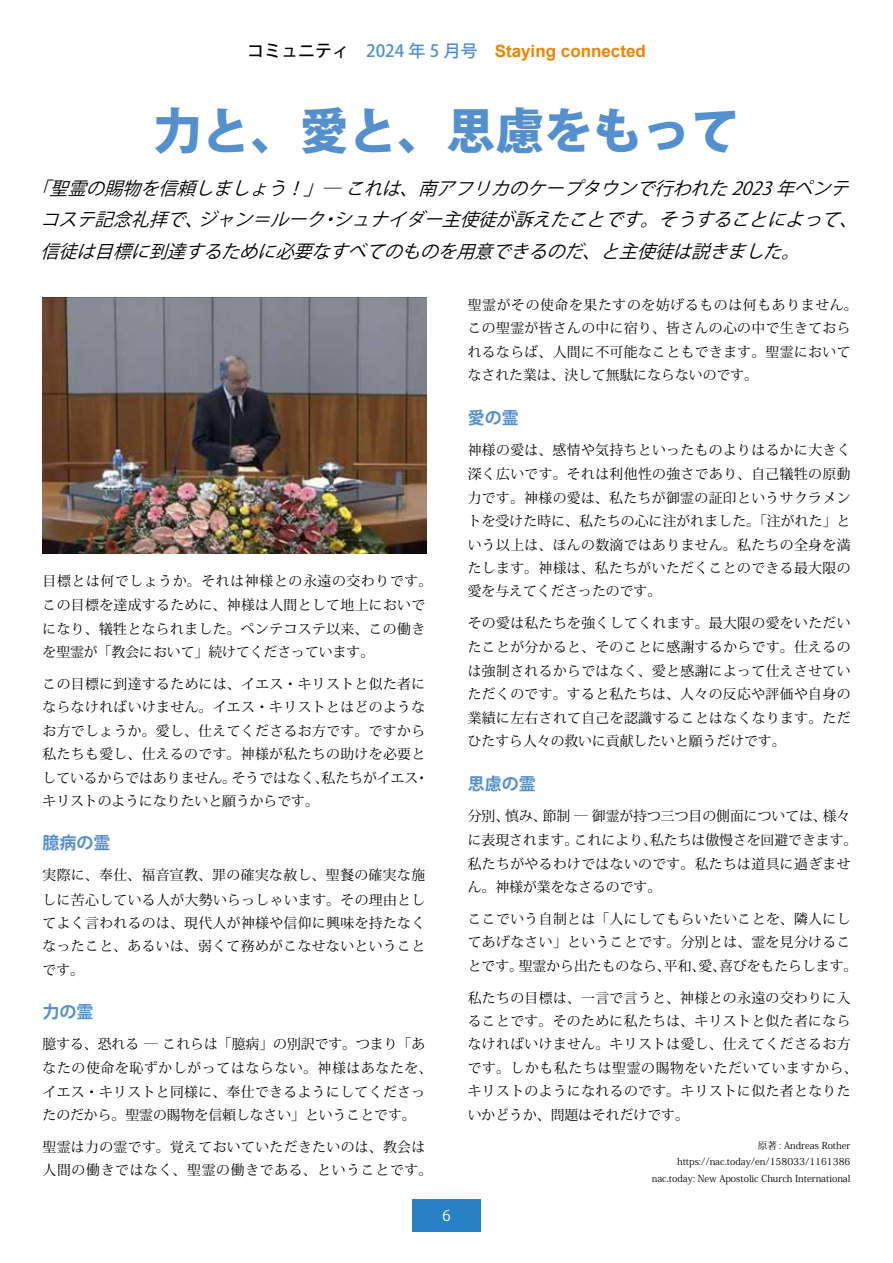
<style>
.page{position:relative;width:893px;height:1263px;background:#fff}
.page>*{position:absolute;margin:0;border:0;box-sizing:border-box;transform-origin:0 0}
.t1{font:800 48.9px "Koz Go Pro";color:#5390cd}
.t2{font:italic 18px/31.7px "Koz Go Pro";color:#000}
.t3{font:700 16.95px "Arial";color:#f08300}
.t4{font:700 16.95px "Koz Go Pro";color:#5390cd}
.t5{font:14.85px "Koz Go Pro";color:#fff}
.t6{font:13.8px/23.4px "Koz Min Pro";letter-spacing:.03em;color:#000}
.t7{font:13.8px/23.7px "Koz Min Pro";color:#000}
.t8{font:9.6px/16.8px "Koz Min Pro";color:#000;text-align:right}
.s1{font-family:"Koz Go Pro";font-weight:500;color:#000}
.s2{font-family:"Koz Go Pro";font-weight:500;color:#5390cd}
</style>
<div class="page">
<div style="left:412px;top:1199px;width:68px;height:33px;background:#2782c5"></div>
<img style="left:43px;top:298px;width:383px;height:255px">
<p class="t3" style="left:247px;top:39px;width:400px"><span class="s1">コミュニティ　</span><span class="s2">2024 年 5 月号</span> Staying connected</p>
<h1 class="t1" style="left:153px;top:99px;width:588px">力と、愛と、思慮をもって</h1>
<h2 class="t2" style="left:40px;top:173px;width:826px;text-indent:-9px">「聖霊の賜物を信頼しましょう！」― これは、南アフリカのケープタウンで行われた 2023 年ペンテコステ記念礼拝で、ジャン＝ルーク・シュナイダー主使徒が訴えたことです。そうすることによって、信徒は目標に到達するために必要なすべてのものを用意できるのだ、と主使徒は説きました。</h2>
<p class="t6" style="left:43px;top:569px;width:391px">目標とは何でしょうか。それは神様との永遠の交わりです。この目標を達成するために、神様は人間として地上においでになり、犠牲となられました。ペンテコステ以来、この働きを聖霊が「教会において」続けてくださっています。</p>
<p class="t6" style="left:43px;top:672px;width:388px">この目標に到達するためには、イエス・キリストと似た者にならなければいけません。イエス・キリストとはどのようなお方でしょうか。愛し、仕えてくださるお方です。ですから私たちも愛し、仕えるのです。神様が私たちの助けを必要としているからではありません。そうではなく、私たちがイエス・キリストのようになりたいと願うからです。</p>
<p class="t4" style="left:43px;top:832px;width:70px">臆病の霊</p>
<p class="t6" style="left:43px;top:863px;width:384px;text-align:justify">実際に、奉仕、福音宣教、罪の確実な赦し、聖餐の確実な施しに苦心している人が大勢いらっしゃいます。その理由としてよく言われるのは、現代人が神様や信仰に興味を持たなくなったこと、あるいは、弱くて務めがこなせないということです。</p>
<p class="t4" style="left:43px;top:1001px;width:53px">力の霊</p>
<p class="t6" style="left:43px;top:1032px;width:391px">臆する、恐れる ― これらは「臆病」の別訳です。つまり「あなたの使命を恥ずかしがってはならない。神様はあなたを、イエス・キリストと同様に、奉仕できるようにしてくださったのだから。聖霊の賜物を信頼しなさい」ということです。</p>
<p class="t6" style="left:43px;top:1135px;width:391px">聖霊は力の霊です。覚えておいていただきたいのは、教会は人間の働きではなく、聖霊の働きである、ということです。</p>
<p class="t5" style="left:442px;top:1206px;width:10px">6</p>
<p class="t6" style="left:468px;top:293px;width:391px">聖霊がその使命を果たすのを妨げるものは何もありません。この聖霊が皆さんの中に宿り、皆さんの心の中で生きておられるならば、人間に不可能なこともできます。聖霊においてなされた業は、決して無駄にならないのです。</p>
<p class="t4" style="left:468px;top:407px;width:53px">愛の霊</p>
<p class="t6" style="left:468px;top:438px;width:384px;text-align:justify">神様の愛は、感情や気持ちといったものよりはるかに大きく深く広いです。それは利他性の強さであり、自己犠牲の原動力です。神様の愛は、私たちが御霊の証印というサクラメントを受けた時に、私たちの心に注がれました。「注がれた」という以上は、ほんの数滴ではありません。私たちの全身を満たします。神様は、私たちがいただくことのできる最大限の愛を与えてくださったのです。</p>
<p class="t6" style="left:468px;top:611px;width:384px;text-align:justify">その愛は私たちを強くしてくれます。最大限の愛をいただいたことが分かると、そのことに感謝するからです。仕えるのは強制されるからではなく、愛と感謝によって仕えさせていただくのです。すると私たちは、人々の反応や評価や自身の業績に左右されて自己を認識することはなくなります。ただひたすら人々の救いに貢献したいと願うだけです。</p>
<p class="t4" style="left:468px;top:773px;width:70px">思慮の霊</p>
<p class="t7" style="left:468px;top:804px;width:391px">分別、慎み、節制 ― 御霊が持つ三つ目の側面については、様々に表現されます。これにより、私たちは傲慢さを回避できます。私たちがやるわけではないのです。私たちは道具に過ぎません。神様が業をなさるのです。</p>
<p class="t6" style="left:468px;top:907px;width:391px">ここでいう自制とは「人にしてもらいたいことを、隣人にしてあげなさい」ということです。分別とは、霊を見分けることです。聖霊から出たものなら、平和、愛、喜びをもたらします。</p>
<p class="t6" style="left:468px;top:985px;width:391px">私たちの目標は、一言で言うと、神様との永遠の交わりに入ることです。そのために私たちは、キリストと似た者にならなければいけません。キリストは愛し、仕えてくださるお方です。しかも私たちは聖霊の賜物をいただいていますから、キリストのようになれるのです。キリストに似た者となりたいかどうか、問題はそれだけです。</p>
<p class="t8" style="left:652px;top:1136px;width:200px">原著 : Andreas Rother https://nac.today/en/158033/1161386 nac.today: New Apostolic Church International</p>
</div>
